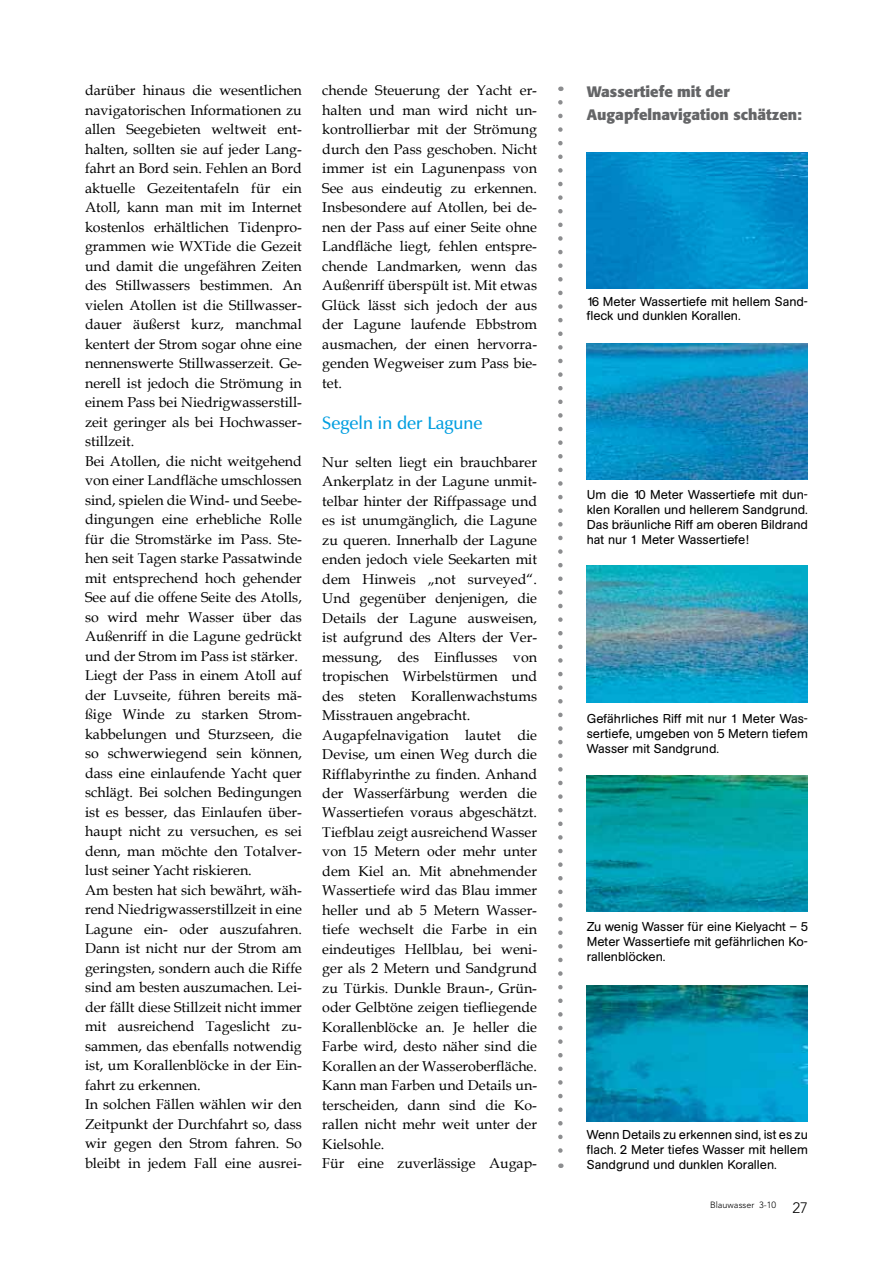
<style>
.page{position:relative;width:893px;height:1263px;background:#fff}
.page>*{position:absolute;margin:0;border:0;box-sizing:border-box;transform-origin:0 0}
.t1{font:600 18px "Zapf Humanist 601 BT";color:#009ee0}
.t2{font:700 15px/23.5px "Formata";color:#646567}
.t3{font:300 15px "Avenir";color:#000}
.t4{font:14.25px/19.5px "Book Antiqua";color:#000}
.t5{font:12.75px/15px "AG Book Rounded";color:#000;text-align:justify}
.t6{font:300 9px "Avenir";color:#000}
</style>
<div class="page">
<img style="left:587px;top:152px;width:221px;height:136px">
<img style="left:587px;top:343px;width:221px;height:136px">
<img style="left:587px;top:566px;width:221px;height:136px">
<img style="left:587px;top:775px;width:221px;height:136px">
<img style="left:587px;top:985px;width:221px;height:136px">
<svg style="left:558px;top:102px;width:5px;height:1066px"></svg>
<p class="t4" style="left:85px;top:80px;width:218px">darüber hinaus die wesentlichen navigatorischen Informationen zu allen Seegebieten weltweit ent&shy;halten, sollten sie auf jeder Lang&shy;fahrt an Bord sein. Fehlen an Bord aktuelle Gezeitentafeln für ein<br>Atoll, kann man mit im Internet kostenlos erhältlichen Tidenpro&shy;grammen wie WXTide die Gezeit und damit die ungefähren Zeiten des Stillwassers bestimmen. An vielen Atollen ist die Stillwasser&shy;dauer äußerst kurz, manchmal kentert der Strom sogar ohne eine nennenswerte Stillwasserzeit. Ge&shy;nerell ist jedoch die Strömung in einem Pass bei Niedrigwasserstill&shy;zeit geringer als bei Hochwasser&shy;stillzeit.<br>Bei Atollen, die nicht weitgehend von einer Landfläche umschlossen sind, spielen die Wind- und Seebe&shy;dingungen eine erhebliche Rolle für die Stromstärke im Pass. Ste&shy;hen seit Tagen starke Passatwinde mit entsprechend hoch gehender<br>See auf die offene Seite des Atolls, so wird mehr Wasser über das<br>Außenriff in die Lagune gedrückt und der Strom im Pass ist stärker.<br>Liegt der Pass in einem Atoll auf der Luvseite, führen bereits mä&shy;ßige Winde zu starken Strom&shy;kabbelungen und Sturzseen, die so schwerwiegend sein können, dass eine einlaufende Yacht quer schlägt. Bei solchen Bedingungen ist es besser, das Einlaufen über&shy;haupt nicht zu versuchen, es sei denn, man möchte den Totalver&shy;lust seiner Yacht riskieren.<br>Am besten hat sich bewährt, wäh&shy;rend Niedrigwasserstillzeit in eine<br>Lagune ein- oder auszufahren.<br>Dann ist nicht nur der Strom am geringsten, sondern auch die Riffe sind am besten auszumachen. Lei&shy;der fällt diese Stillzeit nicht immer mit ausreichend Tageslicht zu&shy;sammen, das ebenfalls notwendig ist, um Korallenblöcke in der Ein&shy;fahrt zu erkennen.<br>In solchen Fällen wählen wir den<br>Zeitpunkt der Durchfahrt so, dass wir gegen den Strom fahren. So bleibt in jedem Fall eine ausrei-</p>
<p class="t4" style="left:322px;top:80px;width:216px;text-align:justify">chende Steuerung der Yacht er&shy;halten und man wird nicht un&shy;kontrollierbar mit der Strömung durch den Pass geschoben. Nicht immer ist ein Lagunenpass von See aus eindeutig zu erkennen.<br>Insbesondere auf Atollen, bei de&shy;nen der Pass auf einer Seite ohne Landfläche liegt, fehlen entspre&shy;chende Landmarken, wenn das Außenriff überspült ist. Mit etwas Glück lässt sich jedoch der aus der Lagune laufende Ebbstrom ausmachen, der einen hervorra&shy;genden Wegweiser zum Pass bie&shy;tet.</p>
<p class="t1" style="left:322px;top:412px;width:161px">Segeln in der Lagune</p>
<p class="t4" style="left:322px;top:452px;width:216px">Nur selten liegt ein brauchbarer<br>Ankerplatz in der Lagune unmit&shy;telbar hinter der Riffpassage und es ist unumgänglich, die Lagune zu queren. Innerhalb der Lagune enden jedoch viele Seekarten mit dem Hinweis „not surveyed“.<br>Und gegenüber denjenigen, die<br>Details der Lagune ausweisen, ist aufgrund des Alters der Ver&shy;messung, des Einflusses von tropischen Wirbelstürmen und des steten Korallenwachstums<br>Misstrauen angebracht.<br>Augapfelnavigation lautet die<br>Devise, um einen Weg durch die<br>Rifflabyrinthe zu finden. Anhand der Wasserfärbung werden die<br>Wassertiefen voraus abgeschätzt.<br>Tiefblau zeigt ausreichend Wasser von 15 Metern oder mehr unter dem Kiel an. Mit abnehmender<br>Wassertiefe wird das Blau immer heller und ab 5 Metern Wasser&shy;tiefe wechselt die Farbe in ein eindeutiges Hellblau, bei weni&shy;ger als 2 Metern und Sandgrund zu Türkis. Dunkle Braun-, Grün&shy;oder Gelbtöne zeigen tiefliegende<br>Korallenblöcke an. Je heller die<br>Farbe wird, desto näher sind die<br>Korallen an der Wasseroberfläche.<br>Kann man Farben und Details un&shy;terscheiden, dann sind die Ko&shy;rallen nicht mehr weit unter der<br>Kielsohle.<br>Für eine zuverlässige Augap-</p>
<p class="t2" style="left:587px;top:80px;width:217px">Wassertiefe mit der<br>Augapfelnavigation schätzen:</p>
<p class="t5" style="left:587px;top:294px;width:223px">16 Meter Wassertiefe mit hellem Sand&shy;fleck und dunklen Korallen.</p>
<p class="t5" style="left:587px;top:487px;width:223px">Um die 10 Meter Wassertiefe mit dun&shy;klen Korallen und hellerem Sandgrund.<br>Das bräunliche Riff am oberen Bildrand hat nur 1 Meter Wassertiefe!</p>
<p class="t5" style="left:587px;top:711px;width:223px">Gefährliches Riff mit nur 1 Meter Was&shy;sertiefe, umgeben von 5 Metern tiefem Wasser mit Sandgrund.</p>
<p class="t5" style="left:587px;top:919px;width:223px">Zu wenig Wasser für eine Kielyacht – 5<br>Meter Wassertiefe mit gefährlichen Ko&shy;rallenblöcken.</p>
<p class="t5" style="left:587px;top:1127px;width:223px">Wenn Details zu erkennen sind, ist es zu flach. 2 Meter tiefes Wasser mit hellem Sandgrund und dunklen Korallen.</p>
<p class="t6" style="left:710px;top:1200px;width:67px">Blauwasser 3-10</p>
<p class="t3" style="left:792px;top:1199px;width:17px">27</p>
</div>
